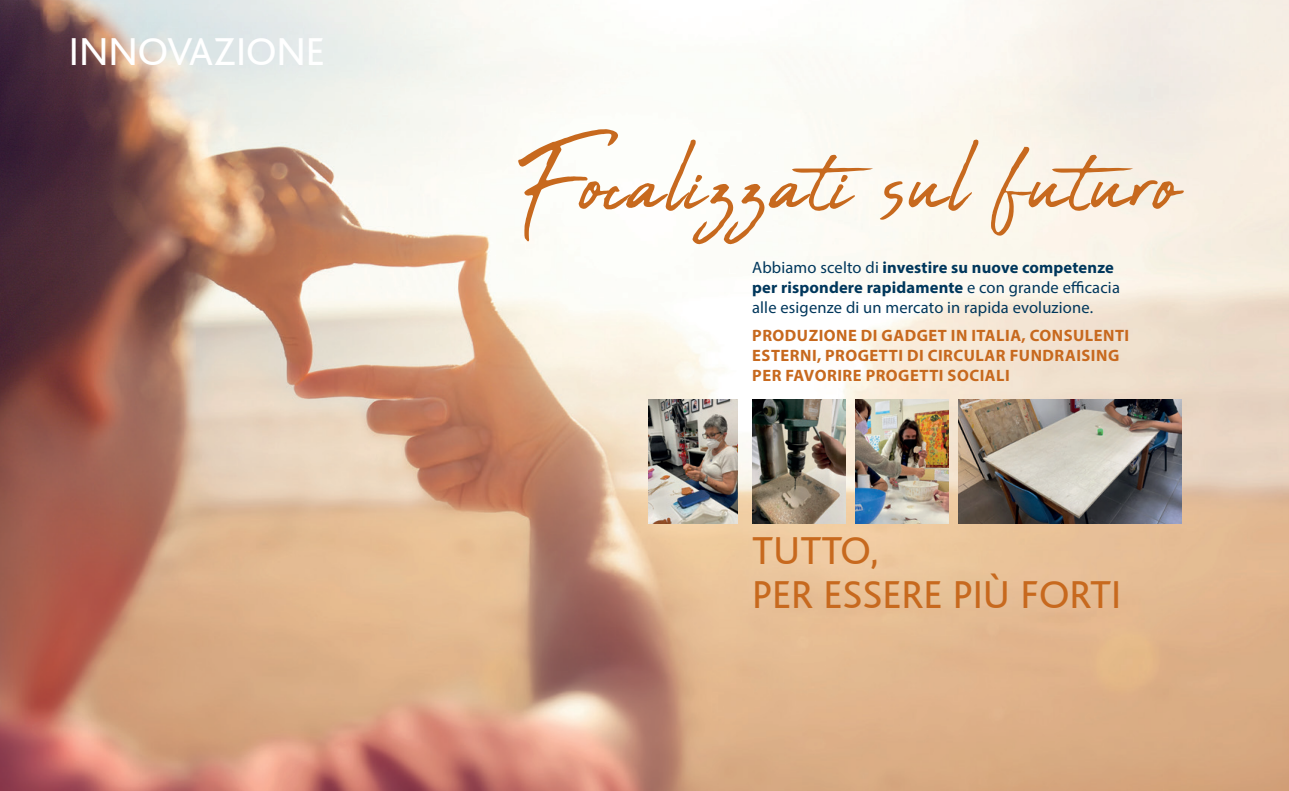
<style>
.page{position:relative;width:1289px;height:791px;background:#fff}
.page>*{position:absolute;margin:0;border:0;box-sizing:border-box;transform-origin:0 0}
.t1{font:128.25px "Abuget";letter-spacing:.02em;color:#c7691e}
.t2{font:40.8px/43.7px "Bliss";color:#c7691e}
.t3{font:40.8px "Bliss";color:#fff}
.t4{font:16.5px/19.8px "Myriad Pro";letter-spacing:.01em;color:#00375c}
.t5{font:700 16.5px/19.8px "Myriad Pro";letter-spacing:.03em;color:#c7691e}
.s1{font-weight:700}
</style>
<div class="page">
<img style="left:0;top:0;width:1288px;height:791px">
<img style="left:752px;top:400px;width:93px;height:124px">
<img style="left:649px;top:400px;width:88px;height:124px">
<img style="left:855px;top:400px;width:93px;height:124px">
<img style="left:958px;top:400px;width:222px;height:124px">
<h2 class="t3" style="left:69px;top:30px;width:258px">INNOVAZIONE</h2>
<h1 class="t1" style="left:520px;top:111px;width:659px">Focalizzati sul futuro</h1>
<p class="t4" style="left:752px;top:258px;width:369px">Abbiamo scelto di <span class="s1">investire su nuove competenze per rispondere rapidamente</span> e con grande efficacia alle esigenze di un mercato in rapida evoluzione.</p>
<p class="t5" style="left:752px;top:325px;width:378px">PRODUZIONE DI GADGET IN ITALIA, CONSULENTI<br>ESTERNI, PROGETTI DI CIRCULAR FUNDRAISING<br>PER FAVORIRE PROGETTI SOCIALI</p>
<h2 class="t2" style="left:752px;top:529px;width:370px">TUTTO,<br>PER ESSERE PIÙ FORTI</h2>
</div>
